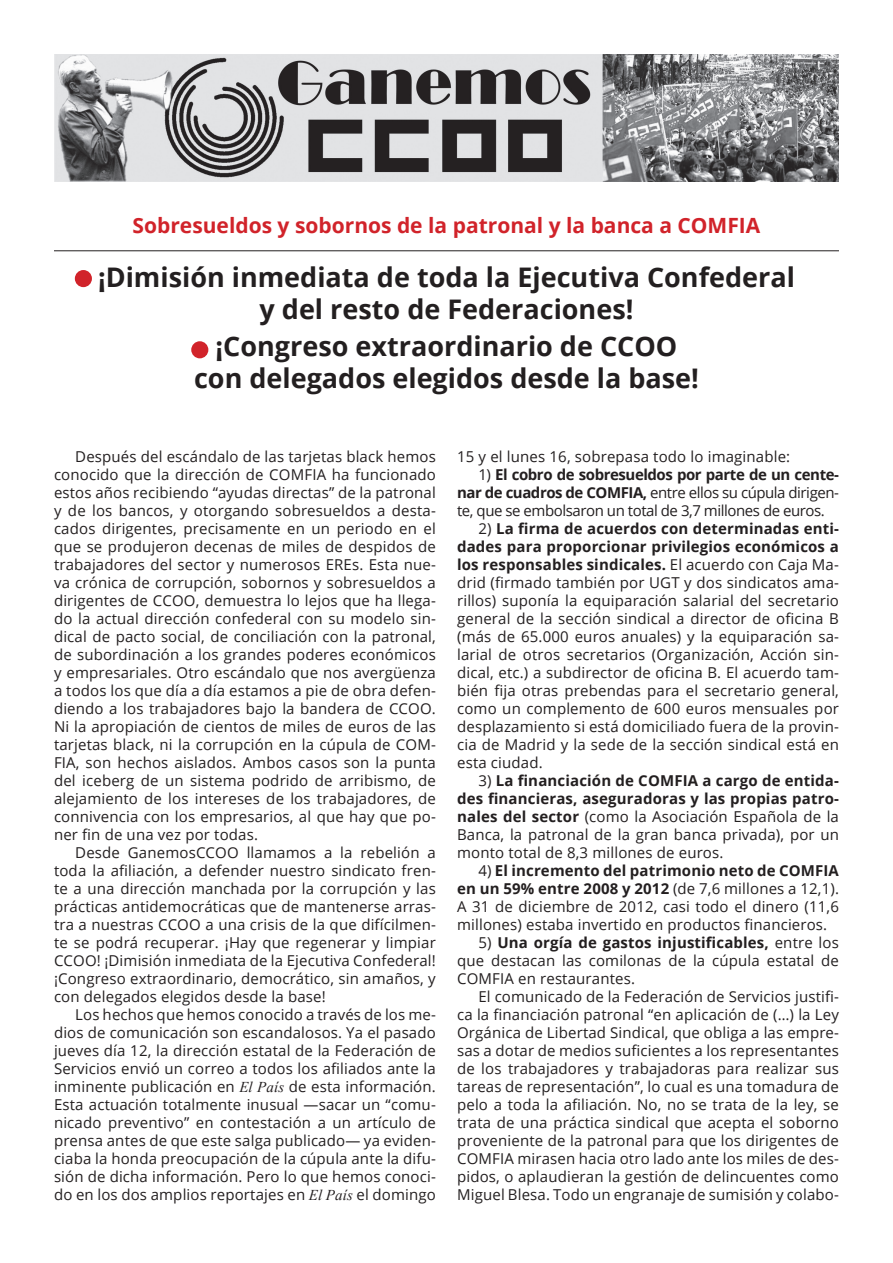
<style>
.page{position:relative;width:893px;height:1263px;background:#fff}
.page>*{position:absolute;margin:0;border:0;box-sizing:border-box;transform-origin:0 0}
.t1{font:700 27px/32.4px "Open Sans";color:#231f20;text-align:center}
.t2{font:700 21px "Open Sans";color:#d1232a}
.t3{font:15px/18px "Open Sans";letter-spacing:.01em;color:#231f20;text-align:justify}
.s1{font-family:"Times New Roman";font-style:italic}
.s2{font-weight:700}
</style>
<div class="page">
<img style="left:54px;top:54px;width:785px;height:127px">
<hr style="left:54px;top:250px;width:785px;height:1px;background:#231f20">
<div style="left:75px;top:270px;width:17px;height:17px;background:#d1232a;border-radius:50%"></div>
<div style="left:191px;top:341px;width:17px;height:17px;background:#d1232a;border-radius:50%"></div>
<h2 class="t2" style="left:133px;top:210px;width:629px">Sobresueldos y sobornos de la patronal y la banca a COMFIA</h2>
<h1 class="t1" style="left:98px;top:260px;width:698px">¡Dimisión inmediata de toda la Ejecutiva Confederal y del resto de Federaciones!</h1>
<h1 class="t1" style="left:194px;top:329px;width:506px">¡Congreso extraordinario de CCOO con delegados elegidos desde la base!</h1>
<p class="t3" style="left:54px;top:447px;width:383px;text-indent:21px">Después del escándalo de las tarjetas black hemos conocido que la dirección de COMFIA ha funcionado estos años recibiendo “ayudas directas” de la patronal y de los bancos, y otorgando sobresueldos a desta&shy;cados dirigentes, precisamente en un periodo en el que se produjeron decenas de miles de despidos de trabajadores del sector y numerosos EREs. Esta nue&shy;va crónica de corrupción, sobornos y sobresueldos a dirigentes de CCOO, demuestra lo lejos que ha llega&shy;do la actual dirección confederal con su modelo sin&shy;dical de pacto social, de conciliación con la patronal, de subordinación a los grandes poderes económicos y empresariales. Otro escándalo que nos avergüenza a todos los que día a día estamos a pie de obra defen&shy;diendo a los trabajadores bajo la bandera de CCOO.<br>Ni la apropiación de cientos de miles de euros de las tarjetas black, ni la corrupción en la cúpula de COM-FIA, son hechos aislados. Ambos casos son la punta del iceberg de un sistema podrido de arribismo, de alejamiento de los intereses de los trabajadores, de connivencia con los empresarios, al que hay que po&shy;ner fin de una vez por todas.</p>
<p class="t3" style="left:54px;top:843px;width:383px;text-indent:21px">Desde GanemosCCOO llamamos a la rebelión a toda la afiliación, a defender nuestro sindicato fren&shy;te a una dirección manchada por la corrupción y las prácticas antidemocráticas que de mantenerse arras&shy;tra a nuestras CCOO a una crisis de la que difícilmen&shy;te se podrá recuperar. ¡Hay que regenerar y limpiar CCOO! ¡Dimisión inmediata de la Ejecutiva Confederal! ¡Congreso extraordinario, democrático, sin amaños, y con delegados elegidos desde la base!</p>
<p class="t3" style="left:54px;top:1005px;width:383px;text-indent:21px">Los hechos que hemos conocido a través de los me&shy;dios de comunicación son escandalosos. Ya el pasado jueves día 12, la dirección estatal de la Federación de Servicios envió un correo a todos los afiliados ante la inminente publicación en <span class="s1">El País</span> de esta información.<br>Esta actuación totalmente inusual —sacar un “comu&shy;nicado preventivo” en contestación a un artículo de prensa antes de que este salga publicado— ya eviden&shy;ciaba la honda preocupación de la cúpula ante la difu&shy;sión de dicha información. Pero lo que hemos conoci&shy;do en los dos amplios reportajes en <span class="s1">El País</span> el domingo</p>
<p class="t3" style="left:457px;top:447px;width:335px">15 y el lunes 16, sobrepasa todo lo imaginable:</p>
<p class="t3" style="left:457px;top:465px;width:383px;text-indent:21px">1) <span class="s2">El cobro de sobresueldos por parte de un cente&shy;nar de cuadros de COMFIA,</span> entre ellos su cúpula dirigen&shy;te, que se embolsaron un total de 3,7 millones de euros.</p>
<p class="t3" style="left:457px;top:519px;width:383px;text-indent:21px">2) <span class="s2">La firma de acuerdos con determinadas enti&shy;dades para proporcionar privilegios económicos a los responsables sindicales.</span> El acuerdo con Caja Ma&shy;drid (firmado también por UGT y dos sindicatos ama&shy;rillos) suponía la equiparación salarial del secretario general de la sección sindical a director de oficina B (más de 65.000 euros anuales) y la equiparación sa&shy;larial de otros secretarios (Organización, Acción sin&shy;dical, etc.) a subdirector de oficina B. El acuerdo tam&shy;bién fija otras prebendas para el secretario general, como un complemento de 600 euros mensuales por desplazamiento si está domiciliado fuera de la provin&shy;cia de Madrid y la sede de la sección sindical está en esta ciudad.</p>
<p class="t3" style="left:457px;top:771px;width:383px;text-indent:21px">3) <span class="s2">La financiación de COMFIA a cargo de entida&shy;des financieras, aseguradoras y las propias patro&shy;nales del sector</span> (como la Asociación Española de la Banca, la patronal de la gran banca privada), por un monto total de 8,3 millones de euros.</p>
<p class="t3" style="left:457px;top:861px;width:383px;text-indent:21px">4) <span class="s2">El incremento del patrimonio neto de COMFIA en un 59% entre 2008 y 2012</span> (de 7,6 millones a 12,1).<br>A 31 de diciembre de 2012, casi todo el dinero (11,6 millones) estaba invertido en productos financieros.</p>
<p class="t3" style="left:457px;top:933px;width:383px;text-indent:21px">5) <span class="s2">Una orgía de gastos injustificables,</span> entre los que destacan las comilonas de la cúpula estatal de COMFIA en restaurantes.</p>
<p class="t3" style="left:457px;top:987px;width:383px;text-indent:21px">El comunicado de la Federación de Servicios justifi&shy;ca la financiación patronal “en aplicación de (…) la Ley Orgánica de Libertad Sindical, que obliga a las empre&shy;sas a dotar de medios suficientes a los representantes de los trabajadores y trabajadoras para realizar sus tareas de representación”, lo cual es una tomadura de pelo a toda la afiliación. No, no se trata de la ley, se trata de una práctica sindical que acepta el soborno proveniente de la patronal para que los dirigentes de COMFIA mirasen hacia otro lado ante los miles de des&shy;pidos, o aplaudieran la gestión de delincuentes como Miguel Blesa. Todo un engranaje de sumisión y colabo-</p>
</div>
